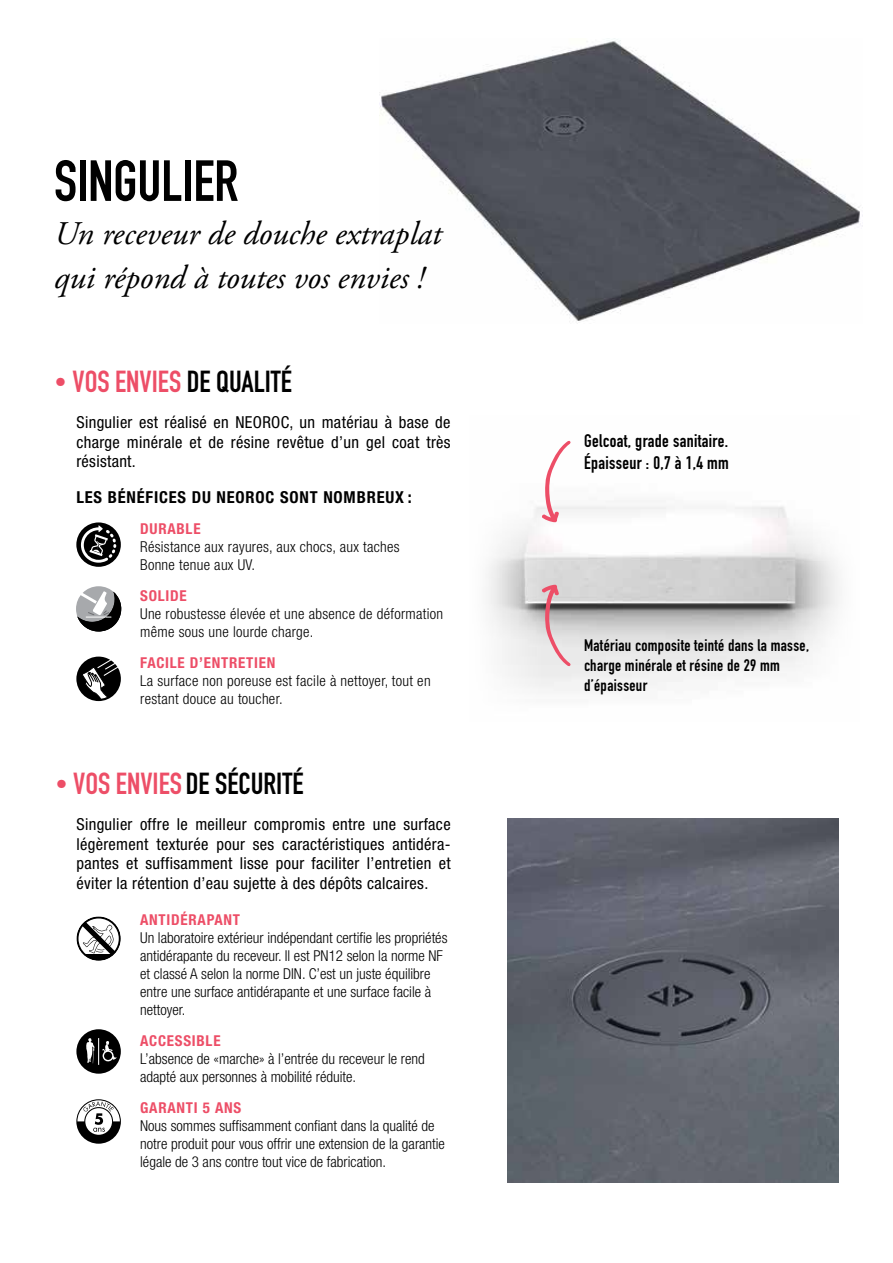
<style>
.page{position:relative;width:893px;height:1263px;background:#fff}
.page>*{position:absolute;margin:0;border:0;box-sizing:border-box;transform-origin:0 0}
.t1{font:57px "DIN Engschrift Std";letter-spacing:-.005em;color:#000}
.t2{font:italic 33px/43.5px "Adobe Garamond Pro";color:#000}
.t3{font:30px "DIN Engschrift Std";color:#000}
.t4{font:30px "DIN Engschrift Std";color:#ed4e67}
.t5{font:18px/21.6px "DIN Engschrift Std";letter-spacing:.02em;color:#000}
.t6{font:condensed 16.5px/19.8px "Helvetica Neue LT Std";letter-spacing:.02em;color:#000;text-align:justify}
.t7{font:16.5px/19.8px "DIN Engschrift Std";letter-spacing:.02em;color:#000}
.t8{font:700 condensed 16.5px "Helvetica Neue LT Std";letter-spacing:.05em;color:#000}
.t9{font:300 condensed 15px/18px "Helvetica Neue LT Std";color:#000}
.t10{font:300 condensed 15px/18px "Helvetica Neue LT Std";letter-spacing:.02em;color:#000}
.t11{font:700 condensed 15px "Helvetica Neue LT Std";letter-spacing:.05em;color:#ed4e67}
.s1{font-family:"Adobe Garamond Pro";font-style:italic}
.s2{color:#000}
.s3{font-family:"Adobe Garamond Pro";font-style:italic;color:#ed4e67}
.s4{color:#ed4e67}
</style>
<div class="page">
<img style="left:379px;top:39px;width:482px;height:283px">
<img style="left:488px;top:506px;width:352px;height:185px">
<svg style="left:539px;top:440px;width:33px;height:85px"></svg>
<svg style="left:539px;top:582px;width:33px;height:86px"></svg>
<svg style="left:76px;top:522px;width:45px;height:45px"></svg>
<svg style="left:76px;top:916px;width:45px;height:45px"></svg>
<svg style="left:76px;top:1029px;width:45px;height:45px"></svg>
<svg style="left:76px;top:1099px;width:45px;height:45px"></svg>
<svg style="left:76px;top:586px;width:45px;height:45px"></svg>
<svg style="left:76px;top:590px;width:45px;height:41px"></svg>
<svg style="left:76px;top:657px;width:45px;height:44px"></svg>
<img style="left:507px;top:818px;width:332px;height:365px">
<h1 class="t1" style="left:54px;top:147px;width:186px">SINGULIER</h1>
<h2 class="t2" style="left:54px;top:213px;width:389px">Un receveur de douche extraplat qui répond à toutes vos envies !</h2>
<h3 class="t4" style="left:53px;top:364px;width:240px"><span class="s1">•</span> VOS ENVIES <span class="s2">DE QUALITÉ</span></h3>
<p class="t6" style="left:76px;top:412px;width:376px">Singulier est réalisé en NEOROC, un matériau à base de charge minérale et de résine revêtue d’un gel coat très résistant.</p>
<p class="t8" style="left:76px;top:487px;width:337px">LES BÉNÉFICES DU NEOROC SONT NOMBREUX :</p>
<p class="t11" style="left:140px;top:519px;width:62px">DURABLE</p>
<p class="t10" style="left:140px;top:537px;width:261px">Résistance aux rayures, aux chocs, aux taches<br>Bonne tenue aux UV.</p>
<p class="t11" style="left:140px;top:586px;width:48px">SOLIDE</p>
<p class="t10" style="left:140px;top:604px;width:304px">Une robustesse élevée et une absence de déformation même sous une lourde charge.</p>
<p class="t11" style="left:140px;top:653px;width:137px">FACILE D’ENTRETIEN</p>
<p class="t10" style="left:140px;top:671px;width:292px">La surface non poreuse est facile à nettoyer, tout en restant douce au toucher.</p>
<h3 class="t3" style="left:54px;top:765px;width:251px"><span class="s3">•</span> <span class="s4">VOS ENVIES</span> DE SÉCURITÉ</h3>
<p class="t6" style="left:76px;top:814px;width:376px">Singulier offre le meilleur compromis entre une surface légèrement texturée pour ses caractéristiques antidéra&shy;pantes et suffisamment lisse pour faciliter l’entretien et éviter la rétention d’eau sujette à des dépôts calcaires.</p>
<p class="t11" style="left:140px;top:910px;width:101px">ANTIDÉRAPANT</p>
<p class="t9" style="left:140px;top:928px;width:309px">Un laboratoire extérieur indépendant certifie les propriétés antidérapante du receveur. Il est PN12 selon la norme NF et classé A selon la norme DIN. C’est un juste équilibre entre une surface antidérapante et une surface facile à nettoyer.</p>
<p class="t11" style="left:140px;top:1031px;width:82px">ACCESSIBLE</p>
<p class="t9" style="left:140px;top:1049px;width:286px">L’absence de «marche» à l’entrée du receveur le rend adapté aux personnes à mobilité réduite.</p>
<p class="t11" style="left:140px;top:1098px;width:103px">GARANTI 5 ANS</p>
<p class="t9" style="left:140px;top:1116px;width:306px">Nous sommes suffisamment confiant dans la qualité de notre produit pour vous offrir une extension de la garantie légale de 3 ans contre tout vice de fabrication.</p>
<p class="t5" style="left:584px;top:430px;width:146px">Gelcoat, grade sanitaire.<br>Épaisseur : 0,7 à 1,4 mm</p>
<p class="t7" style="left:584px;top:636px;width:227px">Matériau composite teinté dans la masse, charge minérale et résine de 29 mm d’épaisseur</p>
</div>
